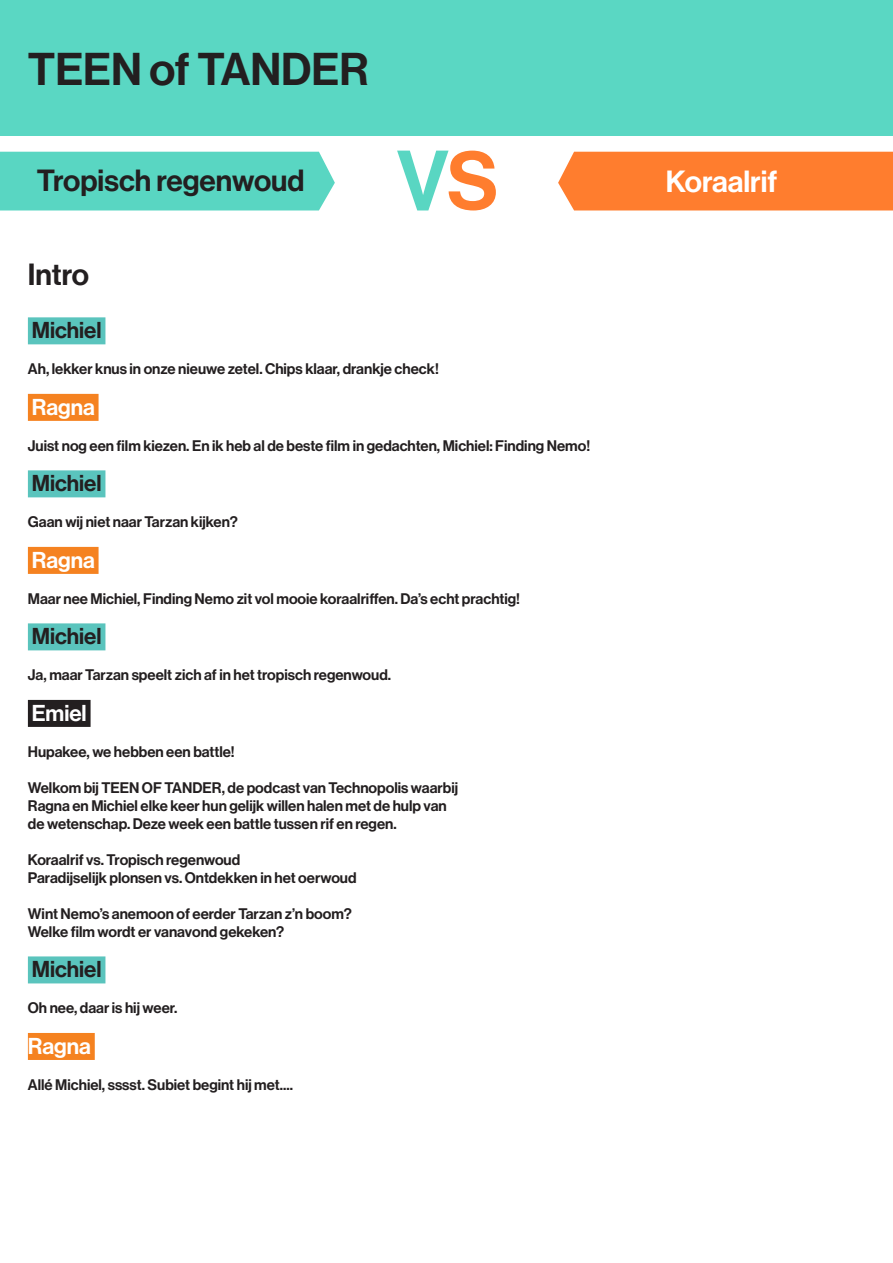
<style>
.page{position:relative;width:893px;height:1263px;background:#fff}
.page>*{position:absolute;margin:0;border:0;box-sizing:border-box;transform-origin:0 0}
.t1{font:500 45px "Haas Grot Disp 65";color:#231f20}
.Titel{font:500 30px "Haas Grot Disp 65";color:#231f20}
.t2{font:500 30px "Haas Grot Disp 65";color:#fff}
.Body{font:500 22.5px "Haas Grot Disp 65";color:#231f20}
.Body-2{font:500 22.5px "Haas Grot Disp 65";color:#fff}
.Body-3{font:500 15px/18px "Haas Grot Disp 65";color:#231f20}
</style>
<div class="page">
<div style="left:0;top:0;width:893px;height:135px;background:#5ad7c3"></div>
<div style="left:28px;top:317px;width:77px;height:27px;background:#5ac4bd"></div>
<div style="left:28px;top:394px;width:71px;height:27px;background:#f58220"></div>
<div style="left:28px;top:470px;width:77px;height:27px;background:#5ac4bd"></div>
<div style="left:28px;top:547px;width:71px;height:27px;background:#f58220"></div>
<div style="left:28px;top:623px;width:77px;height:27px;background:#5ac4bd"></div>
<div style="left:28px;top:700px;width:63px;height:27px;background:#231f20"></div>
<div style="left:28px;top:956px;width:77px;height:27px;background:#5ac4bd"></div>
<div style="left:28px;top:1033px;width:67px;height:27px;background:#f58220"></div>
<div style="left:558px;top:152px;width:335px;height:58px;background:#ff7d2e"></div>
<div style="left:0;top:152px;width:335px;height:58px;background:#59d6c2"></div>
<svg style="left:397px;top:151px;width:99px;height:59px"></svg>
<p class="t1" style="left:28px;top:43px;width:342px">TEEN of TANDER</p>
<p class="Titel" style="left:37px;top:163px;width:269px">Tropisch regenwoud</p>
<p class="t2" style="left:666px;top:164px;width:113px">Koraalrif</p>
<p class="Titel" style="left:28px;top:257px;width:63px">Intro</p>
<p class="Body" style="left:32px;top:317px;width:71px">Michiel</p>
<p class="Body-3" style="left:28px;top:360px;width:412px">Ah, lekker knus in onze nieuwe zetel. Chips klaar, drankje check!</p>
<p class="Body-2" style="left:32px;top:394px;width:65px">Ragna</p>
<p class="Body-3" style="left:28px;top:437px;width:564px">Juist nog een film kiezen. En ik heb al de beste film in gedachten, Michiel: Finding Nemo!</p>
<p class="Body" style="left:32px;top:470px;width:71px">Michiel</p>
<p class="Body-3" style="left:28px;top:513px;width:211px">Gaan wij niet naar Tarzan kijken?</p>
<p class="Body-2" style="left:32px;top:547px;width:65px">Ragna</p>
<p class="Body-3" style="left:28px;top:590px;width:494px">Maar nee Michiel, Finding Nemo zit vol mooie koraalriffen. Da’s echt prachtig!</p>
<p class="Body" style="left:32px;top:623px;width:71px">Michiel</p>
<p class="Body-3" style="left:28px;top:666px;width:365px">Ja, maar Tarzan speelt zich af in het tropisch regenwoud.</p>
<p class="Body-2" style="left:32px;top:700px;width:57px">Emiel</p>
<p class="Body-3" style="left:28px;top:743px;width:208px">Hupakee, we hebben een battle!</p>
<p class="Body-3" style="left:28px;top:779px;width:432px">Welkom bij TEEN OF TANDER, de podcast van Technopolis waarbij<br>Ragna en Michiel elke keer hun gelijk willen halen met de hulp van de wetenschap. Deze week een battle tussen rif en regen.</p>
<p class="Body-3" style="left:28px;top:851px;width:214px">Koraalrif vs. Tropisch regenwoud</p>
<p class="Body-3" style="left:28px;top:869px;width:330px">Paradijselijk plonsen vs. Ontdekken in het oerwoud</p>
<p class="Body-3" style="left:28px;top:905px;width:325px">Wint Nemo’s anemoon of eerder Tarzan z’n boom?</p>
<p class="Body-3" style="left:28px;top:923px;width:258px">Welke film wordt er vanavond gekeken?</p>
<p class="Body" style="left:32px;top:956px;width:71px">Michiel</p>
<p class="Body-3" style="left:28px;top:999px;width:151px">Oh nee, daar is hij weer.</p>
<p class="Body-2" style="left:28px;top:1033px;width:65px">Ragna</p>
<p class="Body-3" style="left:28px;top:1076px;width:267px">Allé Michiel, sssst. Subiet begint hij met....</p>
</div>
